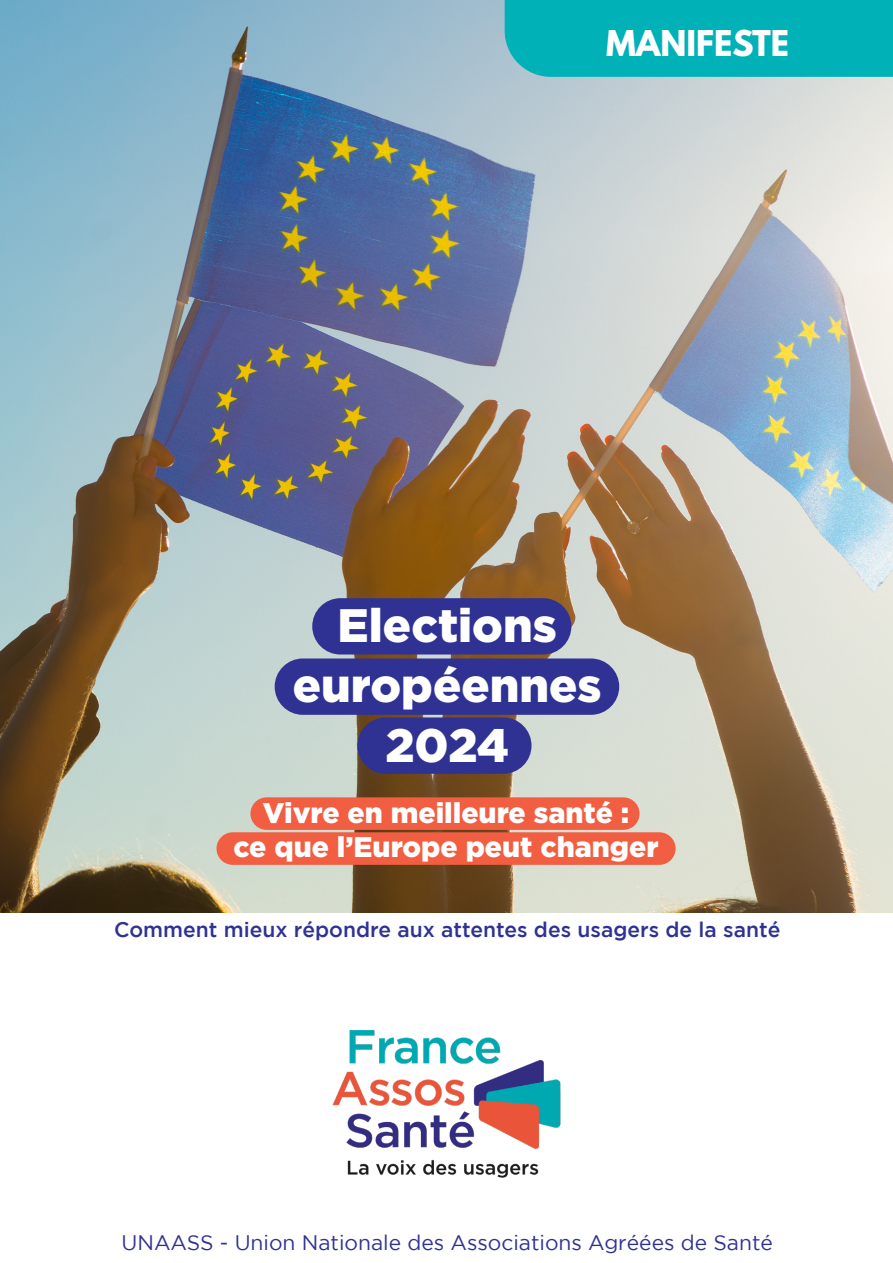
<style>
.page{position:relative;width:893px;height:1263px;background:#fff}
.page>*{position:absolute;margin:0;border:0;box-sizing:border-box;transform-origin:0 0}
.t1{font:900 46.8px "Gotham";color:#fff}
.t2{font:700 31.5px "League Spartan";color:#fff}
.t3{font:900 28.5px "Gotham";color:#fff}
.t4{font:21px "Gotham";color:#2f3293}
.t5{font:500 21px "Gotham";color:#2f3293}
</style>
<div class="page">
<img style="left:0;top:1px;width:893px;height:912px">
<img style="left:332px;top:1030px;width:229px;height:148px">
<div style="left:505px;top:0;width:388px;height:77px;background:#00b2b8"></div>
<div style="left:357px;top:717px;width:174px;height:57px;background:#2f3293;border-radius:28px"></div>
<div style="left:250px;top:797px;width:389px;height:33px;background:#f15e42;border-radius:16px"></div>
<div style="left:216px;top:832px;width:460px;height:33px;background:#f15e42;border-radius:16px"></div>
<div style="left:275px;top:658px;width:344px;height:57px;background:#2f3293;border-radius:28px"></div>
<div style="left:312px;top:598px;width:259px;height:56px;background:#2f3293;border-radius:28px"></div>
<p class="t2" style="left:606px;top:19px;width:185px">MANIFESTE</p>
<p class="t1" style="left:338px;top:598px;width:221px">Elections</p>
<p class="t1" style="left:293px;top:658px;width:310px">européennes</p>
<p class="t1" style="left:385px;top:718px;width:125px">2024</p>
<p class="t3" style="left:263px;top:796px;width:368px">Vivre en meilleure santé :</p>
<p class="t3" style="left:234px;top:830px;width:427px">ce que l’Europe peut changer</p>
<p class="t5" style="left:114px;top:918px;width:668px">Comment mieux répondre aux attentes des usagers de la santé</p>
<p class="t4" style="left:122px;top:1230px;width:653px">UNAASS - Union Nationale des Associations Agréées de Santé</p>
</div>
